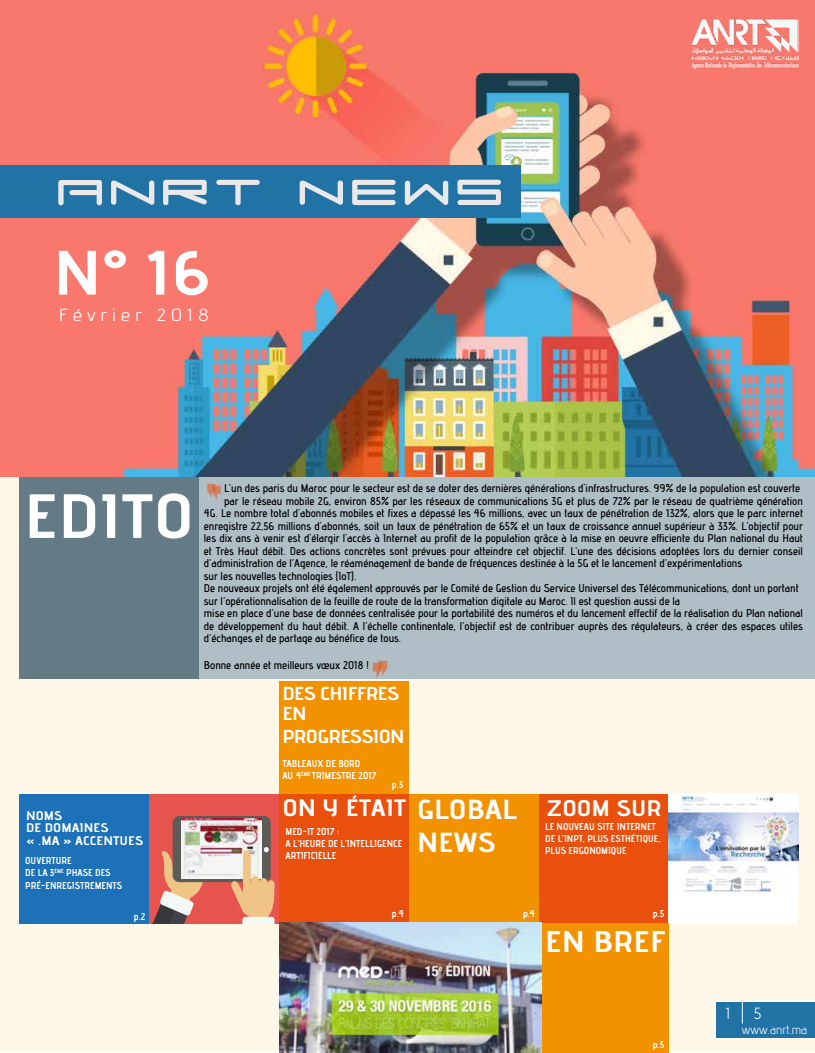
<style>
.page{position:relative;width:815px;height:1053px;background:#fff}
.page>*{position:absolute;margin:0;border:0;box-sizing:border-box;transform-origin:0 0}
.t1{font:62.5px "FLATS";color:#eae8e9}
.t2{font:62.5px "advent Bd 3";color:#fff;scale:1.2 1}
.t3{font:62.25px "advent Bd 3";color:#fff;scale:1.2 1}
.t4{font:30px "advent Bd 3";color:#fff;scale:1.2 1}
.t5{font:27.5px/33px "advent Bd 3";color:#fff;scale:1.2 1}
.t6{font:23.75px "advent Bd 3";color:#fff;scale:1.2 1}
.t7{font:22.5px "advent Bd 3";color:#fff;scale:1.2 1}
.t8{font:18.75px/20px "advent Bd 3";letter-spacing:-.03em;color:#fff;scale:1.2 1}
.t9{font:17.5px "advent";letter-spacing:.23em;color:#fff;scale:1.2 1}
.t10{font:16.25px "advent";color:#fff}
.t11{font:12.5px/12.5px "advent Bd 3";color:#fff;scale:1.2 1}
.t12{font:12.5px "advent";color:#fff}
.t13{font:11.25px "advent Bd 2";color:#000}
.t14{font:10px/12px "advent Bd 3";color:#fff}
.t15{font:5.88px "advent Bd 3";color:#fff}
</style>
<div class="page">
<div style="left:0;top:471px;width:815px;height:581px;background:#fff8e9"></div>
<div style="left:199px;top:476px;width:616px;height:202px;background:#b0bec6"></div>
<img style="left:0;top:0;width:815px;height:476px">
<div style="left:0;top:165px;width:520px;height:52px;background:#2173a6"></div>
<div style="left:716px;top:1001px;width:99px;height:36px;background:#2173a6"></div>
<svg style="left:742px;top:1001px;width:1px;height:22px"></svg>
<div style="left:19px;top:793px;width:130px;height:130px;background:#1d71b8"></div>
<div style="left:149px;top:793px;width:130px;height:130px;background:#e6544d"></div>
<div style="left:173px;top:816px;width:98px;height:66px;background:#5d5b57;border-radius:7px"></div>
<svg style="left:153px;top:829px;width:52px;height:94px"></svg>
<img style="left:181px;top:818px;width:81px;height:60px">
<svg style="left:231px;top:847px;width:44px;height:76px"></svg>
<div style="left:279px;top:793px;width:130px;height:130px;background:#e9500e"></div>
<div style="left:279px;top:681px;width:130px;height:112px;background:#f39200"></div>
<div style="left:409px;top:793px;width:130px;height:130px;background:#f39200"></div>
<div style="left:539px;top:793px;width:129px;height:130px;background:#e9500e"></div>
<div style="left:668px;top:793px;width:130px;height:130px;background:#fff"></div>
<img style="left:668px;top:793px;width:130px;height:99px">
<div style="left:539px;top:923px;width:129px;height:129px;background:#f39200"></div>
<div style="left:19px;top:476px;width:180px;height:202px;background:#647a84"></div>
<svg style="left:207px;top:483px;width:14px;height:17px"></svg>
<svg style="left:373px;top:660px;width:14px;height:18px"></svg>
<img style="left:279px;top:922px;width:263px;height:130px">
<img style="left:691px;top:18px;width:107px;height:51px">
<h1 class="t1" style="left:53px;top:147px;width:213px">ANRT</h1>
<h1 class="t2" style="left:53px;top:234px;width:132px">N° 16</h1>
<h3 class="t9" style="left:157px;top:304px;width:45px">2018</h3>
<h3 class="t9" style="left:59px;top:304px;width:71px">Février</h3>
<h1 class="t1" style="left:296px;top:147px;width:212px">NEWS</h1>
<h2 class="t3" style="left:24px;top:478px;width:143px">EDITO</h2>
<p class="t11" style="left:26px;top:808px;width:99px">NOMS<br>DE DOMAINES<br>« .MA » ACCENTUES</p>
<p class="t14" style="left:66px;top:853px;width:46px;line-height:12.5px;text-indent:-41px">OUVERTURE<br>PHASE DES</p>
<p class="t15" style="left:55px;top:867px;width:11px">ÈME</p>
<p class="t14" style="left:25px;top:866px;width:99px;line-height:12.5px">DELA3<br>PRÉ-ENREGISTREMENTS</p>
<p class="t14" style="left:134px;top:910px;width:13px">p.2</p>
<p class="t13" style="left:224px;top:481px;width:578px">’L un des paris du Maroc pour le secteur est de se doter des dernières générations 'd infrastructures. 99% de la population est couverte</p>
<p class="t13" style="left:224px;top:494px;width:580px">par le réseau mobile ,G2 environ 85% par les réseaux de communications G3 et plus de 72% par le réseau de quatrième génération</p>
<p class="t13" style="left:204px;top:506px;width:601px">. G4 Le nombre total 'd abonnés mobiles et fixes a dépassé les 46 millions, avec un taux de pénétration de 132%, alors que le parc internet</p>
<p class="t13" style="left:204px;top:519px;width:600px">enregistre 22,56 millions 'd abonnés, soit un taux de pénétration de 65% et un taux de croissance annuel supérieur à 33%. ’L objectif pour</p>
<p class="t13" style="left:204px;top:531px;width:601px">les dix ans à venir est 'd élargir 'l accès à Internet au profit de la population grâce laà mise en oeuvre efficiente du Plan national du Haut</p>
<p class="t13" style="left:204px;top:544px;width:601px">et Très Haut débit. Des actions concrètes sont prévues pour atteindre cet objectif ’L. une des décisions adoptées lors du dernier conseil</p>
<p class="t13" style="left:204px;top:556px;width:540px">’d administration de ’l Agence le, réaménagement de bande de fréquences destinée laà G5 et le lancement ’d expérimentations</p>
<p class="t13" style="left:204px;top:569px;width:154px">sur les nouvelles technologies (IoT .(</p>
<p class="t13" style="left:204px;top:581px;width:596px">De nouveaux projets ont été également approuvés par le Comité de Gestion du Service Universel des Télécommunications, dont un portant</p>
<p class="t13" style="left:204px;top:594px;width:478px">sur ’l opérationnalisation de la feuille de route de la transformation digitale au Maroc Il. est question aussi de la</p>
<p class="t13" style="left:204px;top:606px;width:601px">mise en place ’d une base de données centralisée pour la portabilité des numéros et du lancement effectif de la réalisation du Plan national</p>
<p class="t13" style="left:204px;top:619px;width:600px">de développement du haut débit ’lA. échelle continentale ’l, objectif est de contribuer auprès des régulateurs à, créer des espaces utiles</p>
<p class="t13" style="left:204px;top:631px;width:199px">’d échanges et de partage au bénéfice de tous.</p>
<p class="t13" style="left:204px;top:657px;width:167px">Bonne année et meilleurs vœux 2018 !</p>
<h3 class="t8" style="left:282px;top:683px;width:99px">DES CHIFFRES<br>EN</h3>
<h3 class="t8" style="left:282px;top:726px;width:103px">PROGRESSION</h3>
<p class="t14" style="left:312px;top:757px;width:66px;text-indent:-29px">TABLEAUX DE BORD<br>TRIMESTRE 2017</p>
<p class="t15" style="left:301px;top:770px;width:11px">ÈME</p>
<p class="t14" style="left:282px;top:769px;width:20px">AU4</p>
<p class="t14" style="left:392px;top:778px;width:13px">p.3</p>
<h3 class="t6" style="left:282px;top:793px;width:105px">ON Y ÉTAIT</h3>
<p class="t14" style="left:285px;top:825px;width:118px">MED-IT 2017 :<br>’LA HEURE DE ’L INTELLIGENCE<br>ARTIFICIELLE</p>
<h3 class="t5" style="left:417px;top:792px;width:85px">GLOBAL<br>NEWS</h3>
<h3 class="t7" style="left:547px;top:794px;width:97px">ZOOM SUR</h3>
<p class="t14" style="left:545px;top:820px;width:117px">LE NOUVEAU SITE INTERNET<br>DE ’L INPT, PLUS ESTHÉTIQUE,<br>PLUS ERGONOMIQUE</p>
<p class="t14" style="left:392px;top:906px;width:13px">p.4</p>
<p class="t14" style="left:523px;top:906px;width:13px">p.4</p>
<p class="t14" style="left:653px;top:906px;width:13px">p.5</p>
<h3 class="t4" style="left:545px;top:922px;width:102px">EN BREF</h3>
<p class="t14" style="left:653px;top:1038px;width:13px">p.5</p>
<h3 class="t10" style="left:726px;top:1002px;width:6px">1</h3>
<h3 class="t10" style="left:754px;top:1002px;width:9px">5</h3>
<p class="t12" style="left:742px;top:1021px;width:67px">www.anrt.ma</p>
</div>
